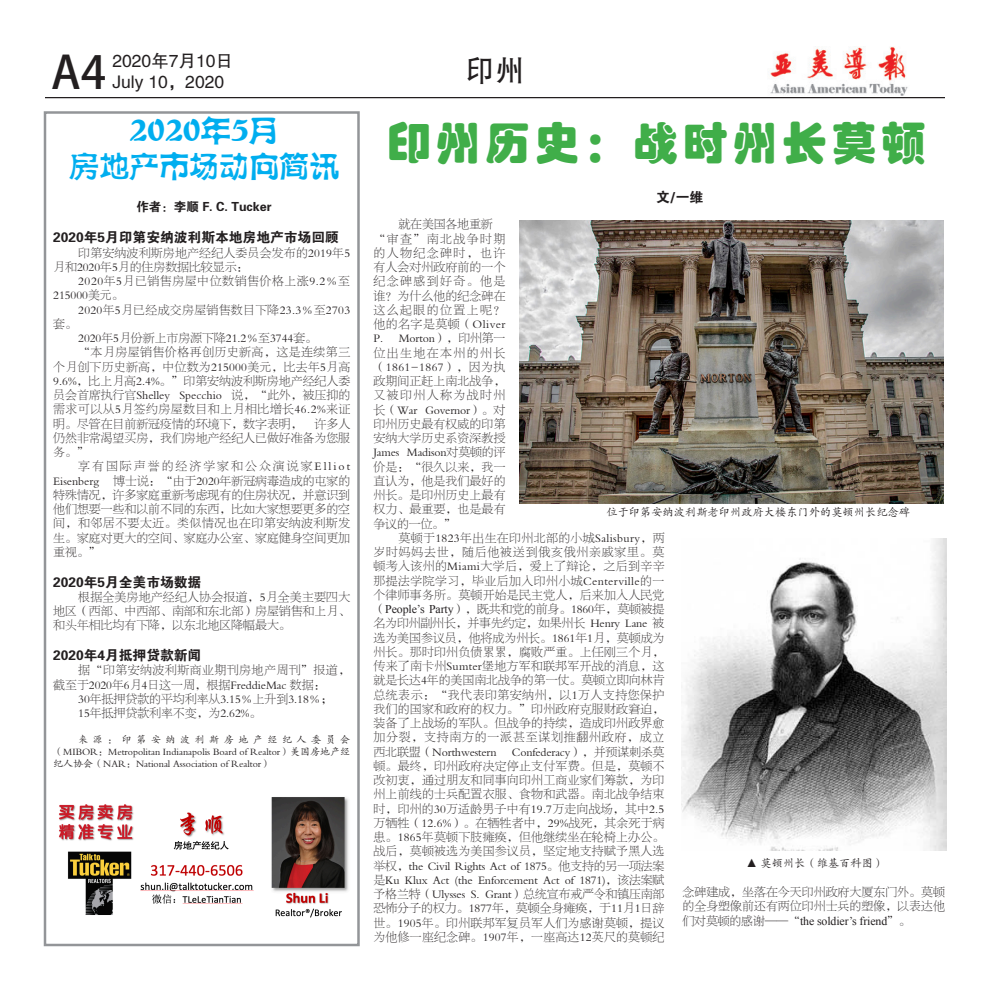
<style>
.page{position:relative;width:990px;height:990px;background:#fff}
.page>*{position:absolute;margin:0;border:0;box-sizing:border-box;transform-origin:0 0}
.t1{font:45px "FZHPJW GB1 0";letter-spacing:.1em;color:#40ae49}
.t2{font:45px "Adobe Heiti Std";color:#231f20}
.t3{font:30px "FZSHHJW GB1 0";color:#00aeef}
.t4{font:30px "FZHTJW GB1 0";color:#231f20}
.t5{font:17.5px "FZHTFW GB1 0";color:#231f20}
.t6{font:13.75px "FZDHTJW GB1 0";color:#231f20}
.t7{font:12.5px "FZDHTJW GB1 0";color:#231f20}
.t8{font:11.88px/14.2px "FZBSJW GB1 0";letter-spacing:.005em;color:#231f20;text-align:justify}
.t9{font:11.88px/14.2px "FZBSJW GB1 0";letter-spacing:.05em;color:#231f20}
.t10{font:11.88px "FZBSJW GB1 0";letter-spacing:.03em;color:#231f20}
.t11{font:11.25px "FZKTJW GB1 0";color:#231f20}
.t12{font:10px/12px "FZKTJW GB1 0";color:#231f20;text-align:justify}
.s1{font-family:"Times New Roman"}
</style>
<div class="page">
<hr style="left:45px;top:97px;width:900px;height:1px;background:#231f20">
<img style="left:770px;top:46px;width:138px;height:49px">
<img style="left:519px;top:221px;width:424px;height:283px">
<img style="left:681px;top:538px;width:265px;height:312px">
<img style="left:59px;top:797px;width:290px;height:121px">
<div style="left:44px;top:111px;width:316px;height:835px;border:2px solid #939598"></div>
<p class="t2" style="left:51px;top:46px;width:57px">A4</p>
<p class="t5" style="left:112px;top:51px;width:122px">2020年7月10日</p>
<p class="t5" style="left:112px;top:72px;width:113px">July 10，2020</p>
<p class="t3" style="left:129px;top:114px;width:151px">2020年5月</p>
<p class="t3" style="left:69px;top:150px;width:271px">房地产市场动向简讯</p>
<p class="t7" style="left:136px;top:200px;width:137px">作者：李顺 F. C. Tucker</p>
<p class="t6" style="left:53px;top:230px;width:287px">2020年5月印第安纳波利斯本地房地产市场回顾</p>
<p class="t8" style="left:53px;top:246px;width:298px;text-indent:25px">印第安纳波利斯房地产经纪人委员会发布的2019年5月和2020年5月的住房数据比较显示：</p>
<p class="t9" style="left:53px;top:274px;width:298px;text-indent:25px">2020年5月已销售房屋中位数销售价格上涨9.2％至<br>215000美元。</p>
<p class="t10" style="left:78px;top:303px;width:273px">2020年5月已经成交房屋销售数目下降23.3％至2703</p>
<p class="t8" style="left:53px;top:317px;width:25px">套。</p>
<p class="t8" style="left:78px;top:331px;width:240px">2020年5月份新上市房源下降21.2％至3744套。</p>
<p class="t8" style="left:53px;top:346px;width:299px;text-indent:25px">“本月房屋销售价格再创历史新高，这是连续第三个月创下历史新高，中位数为215000美元，比去年5月高9.6%，比上月高2.4%。”印第安纳波利斯房地产经纪人委员会首席执行官Shelley Specchio 说，“此外，被压抑的需求可以从5月签约房屋数目和上月相比增长46.2%来证明。尽管在目前新冠疫情的环境下，数字表明， 许多人仍然非常渴望买房，我们房地产经纪人已做好准备为您服务。”</p>
<p class="t8" style="left:53px;top:460px;width:299px;text-indent:25px">享有国际声誉的经济学家和公众演说家Elliot Eisenberg 博士说：“由于2020年新冠病毒造成的屯家的特殊情况，许多家庭重新考虑现有的住房状况，并意识到他们想要一些和以前不同的东西，比如大家想要更多的空间，和邻居不要太近。类似情况也在印第安纳波利斯发生。家庭对更大的空间、家庭办公室、家庭健身空间更加重视。”</p>
<p class="t6" style="left:53px;top:574px;width:150px">2020年5月全美市场数据</p>
<p class="t8" style="left:53px;top:590px;width:299px;text-indent:25px">根据全美房地产经纪人协会报道，5月全美主要四大地区（西部、中西部、南部和东北部）房屋销售和上月、和头年相比均有下降，以东北地区降幅最大。</p>
<p class="t6" style="left:53px;top:648px;width:150px">2020年4月抵押贷款新闻</p>
<p class="t8" style="left:53px;top:664px;width:298px;text-indent:25px">据“印第安纳波利斯商业期刊房地产周刊”报道，截至于2020年6月4日这一周，根据FreddieMac 数据：</p>
<p class="t8" style="left:78px;top:692px;width:256px">30年抵押贷款的平均利率从3.15％上升到3.18％；</p>
<p class="t8" style="left:78px;top:706px;width:185px">15年抵押贷款利率不变，为2.62%。</p>
<p class="t12" style="left:53px;top:734px;width:299px;text-indent:25px">来源：印第安纳波利斯房地产经纪人委员会（MIBOR：Metropolitan Indianapolis Board of Realtor）美国房地产经纪人协会（NAR：National Association of Realtor）</p>
<p class="t4" style="left:465px;top:54px;width:61px">印州</p>
<p class="t1" style="left:386px;top:118px;width:541px">印州历史：战时州长莫顿</p>
<p class="t6" style="left:656px;top:190px;width:49px">文/一维</p>
<p class="t8" style="left:398px;top:218px;width:96px">就在美国各地重新</p>
<p class="t8" style="left:373px;top:232px;width:134px">“审查”南北战争时期的人物纪念碑时，也许有人会对州政府前的一个纪念碑感到好奇。他是谁？为什么他的纪念碑在这么起眼的位置上呢？他的名字是莫顿（Oliver P. Morton），印州第一位出生地在本州的州长（1861-1867），因为执政期间正赶上南北战争，又被印州人称为战时州长（War Governor）。对印州历史最有权威的印第安纳大学历史系资深教授James Madison对莫顿的评价是：“很久以来，我一直认为，他是我们最好的州长。是印州历史上最有权力、最重要，也是最有争议的一位。”</p>
<p class="t8" style="left:373px;top:531px;width:293px;text-indent:25px">莫顿于1823年出生在印州北部的小城Salisbury，两岁时妈妈去世，随后他被送到俄亥俄州亲戚家里。莫顿考入该州的Miami大学后，爱上了辩论，之后到辛辛那提法学院学习，毕业后加入印州小城Centerville的一个律师事务所。莫顿开始是民主党人，后来加入人民党（<span class="s1">People’s Party</span>），既共和党的前身。1860年，莫顿被提名为印州副州长，并事先约定，如果州长 Henry Lane 被选为美国参议员，他将成为州长。1861年1月，莫顿成为州长。那时印州负债累累，腐败严重。上任刚三个月，传来了南卡州Sumter堡地方军和联邦军开战的消息，这就是长达4年的美国南北战争的第一仗。莫顿立即向林肯总统表示：“我代表印第安纳州，以1万人支持您保护我们的国家和政府的权力。”印州政府克服财政窘迫，装备了上战场的军队。但战争的持续，造成印州政界愈加分裂，支持南方的一派甚至谋划推翻州政府，成立西北联盟（Northwestern</p>
<p class="t11" style="left:606px;top:506px;width:305px">位于印第安纳波利斯老印州政府大楼东门外的莫顿州长纪念碑</p>
<p class="t8" style="left:373px;top:745px;width:293px;text-indent:138px">Confederacy），并预谋刺杀莫顿。最终，印州政府决定停止支付军费。但是，莫顿不改初衷，通过朋友和同事向印州工商业家们筹款，为印州上前线的士兵配置衣服、食物和武器。南北战争结束时，印州的30万适龄男子中有19.7万走向战场，其中2.5万牺牲（12.6%）。在牺牲者中，29%战死，其余死于病患。1865年莫顿下肢瘫痪，但他继续坐在轮椅上办公。战后，莫顿被选为美国参议员，坚定地支持赋予黑人选举权，the Civil Rights Act of 1875。他支持的另一项法案是Ku Klux Act (the Enforcement Act of 1871)，该法案赋予格兰特（Ulysses S. Grant）总统宣布戒严令和镇压南部恐怖分子的权力。1877年，莫顿全身瘫痪，于11月1日辞世。1905年。印州联邦军复员军人们为感谢莫顿，提议为他修一座纪念碑。1907年，一座高达12英尺的莫顿纪</p>
<p class="t11" style="left:746px;top:857px;width:140px">▲ 莫顿州长（维基百科图）</p>
<p class="t8" style="left:682px;top:885px;width:264px">念碑建成，坐落在今天印州政府大厦东门外。莫顿的全身塑像前还有两位印州士兵的塑像，以表达他们对莫顿的感谢——“<span class="s1">the soldier’s friend</span>”。</p>
</div>
